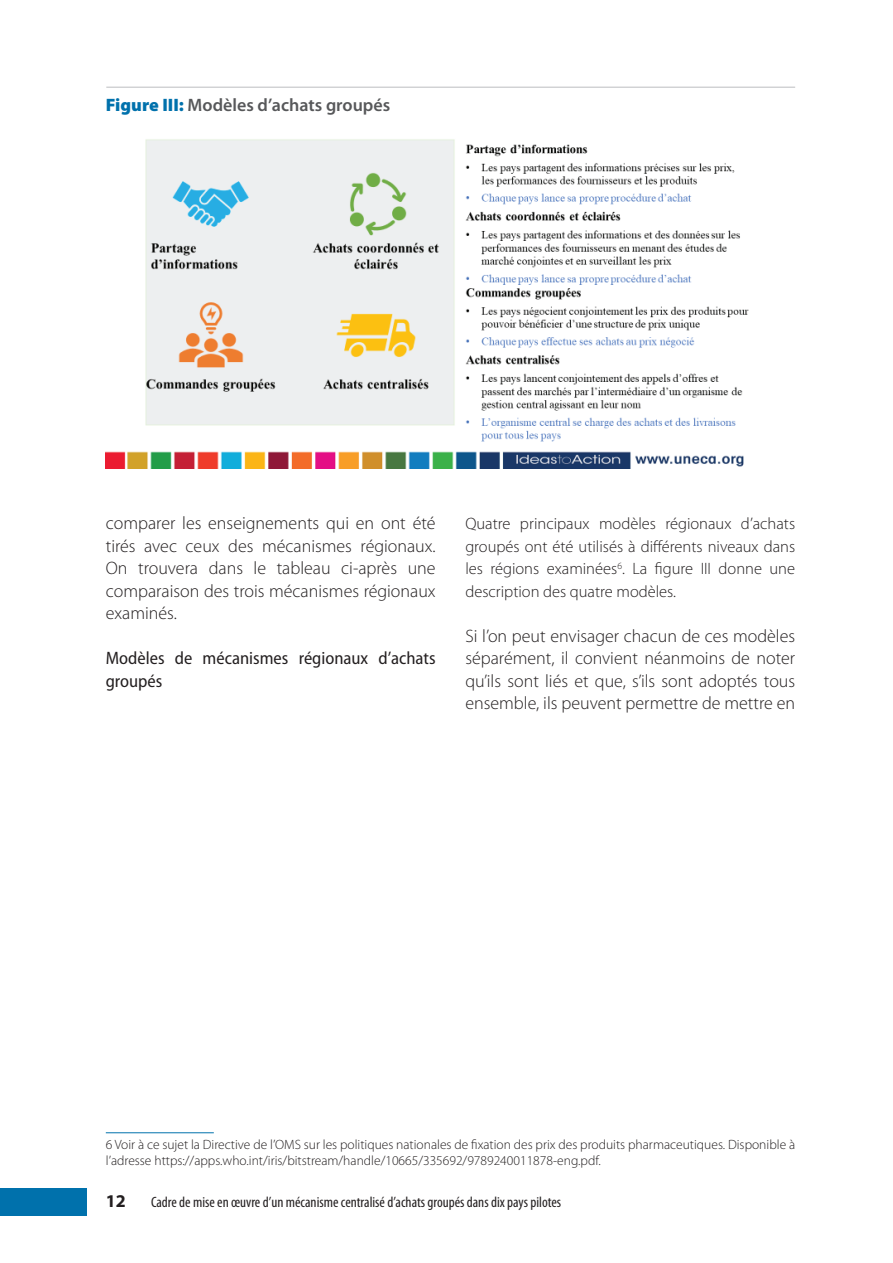
<style>
.page{position:relative;width:893px;height:1263px;background:#fff}
.page>*{position:absolute;margin:0;border:0;box-sizing:border-box;transform-origin:0 0}
.t1{font:300 18px/22.5px "Myriad Pro";color:#231f20;text-align:justify}
.t2{font:semi-condensed 18px/22.5px "Myriad Pro";color:#231f20}
.t3{font:600 18px "Myriad Pro";color:#57585a}
.t4{font:700 18px "Myriad Pro";color:#231f20}
.t5{font:300 16.5px/22.5px "Myriad Pro";color:#231f20;text-align:justify}
.t6{font:condensed 15px "Myriad Pro";color:#231f20}
.t7{font:300 13.5px/16.2px "Myriad Pro";color:#231f20}
.s1{font-weight:900;color:#0071ac}
</style>
<div class="page">
<div style="left:0;top:1188px;width:86px;height:28px;background:#0071ac"></div>
<hr style="left:106px;top:87px;width:689px;height:1px;background:#bcbdc0">
<hr style="left:106px;top:1132px;width:108px;height:1px;background:#0071ac">
<img style="left:106px;top:139px;width:643px;height:329px">
<p class="t3" style="left:106px;top:95px;width:286px"><span class="s1">Figure III:</span> Modèles d’achats groupés</p>
<p class="t1" style="left:106px;top:512px;width:331px">comparer les enseignements qui en ont été tirés avec ceux des mécanismes régionaux.<br>On trouvera dans le tableau ci-après une comparaison des trois mécanismes régionaux examinés.</p>
<p class="t2" style="left:106px;top:646px;width:331px">Modèles de mécanismes régionaux d’achats groupés</p>
<p class="t5" style="left:465px;top:512px;width:331px">Quatre principaux modèles régionaux d’achats groupés ont été utilisés à différents niveaux dans les régions examinées<sup>6</sup>. La figure III donne une description des quatre modèles.</p>
<p class="t1" style="left:465px;top:624px;width:331px">Si l’on peut envisager chacun de ces modèles séparément, il convient néanmoins de noter qu’ils sont liés et que, s’ils sont adoptés tous ensemble, ils peuvent permettre de mettre en</p>
<p class="t7" style="left:106px;top:1136px;width:691px">6 Voir à ce sujet la Directive de l’OMS sur les politiques nationales de fixation des prix des produits pharmaceutiques. Disponible à l’adresse https://apps.who.int/iris/bitstream/handle/10665/335692/9789240011878-eng.pdf.</p>
<p class="t4" style="left:106px;top:1189px;width:21px">12</p>
<p class="t6" style="left:151px;top:1193px;width:412px">Cadre de mise en œuvre d’un mécanisme centralisé d’achats groupés dans dix pays pilotes</p>
</div>
